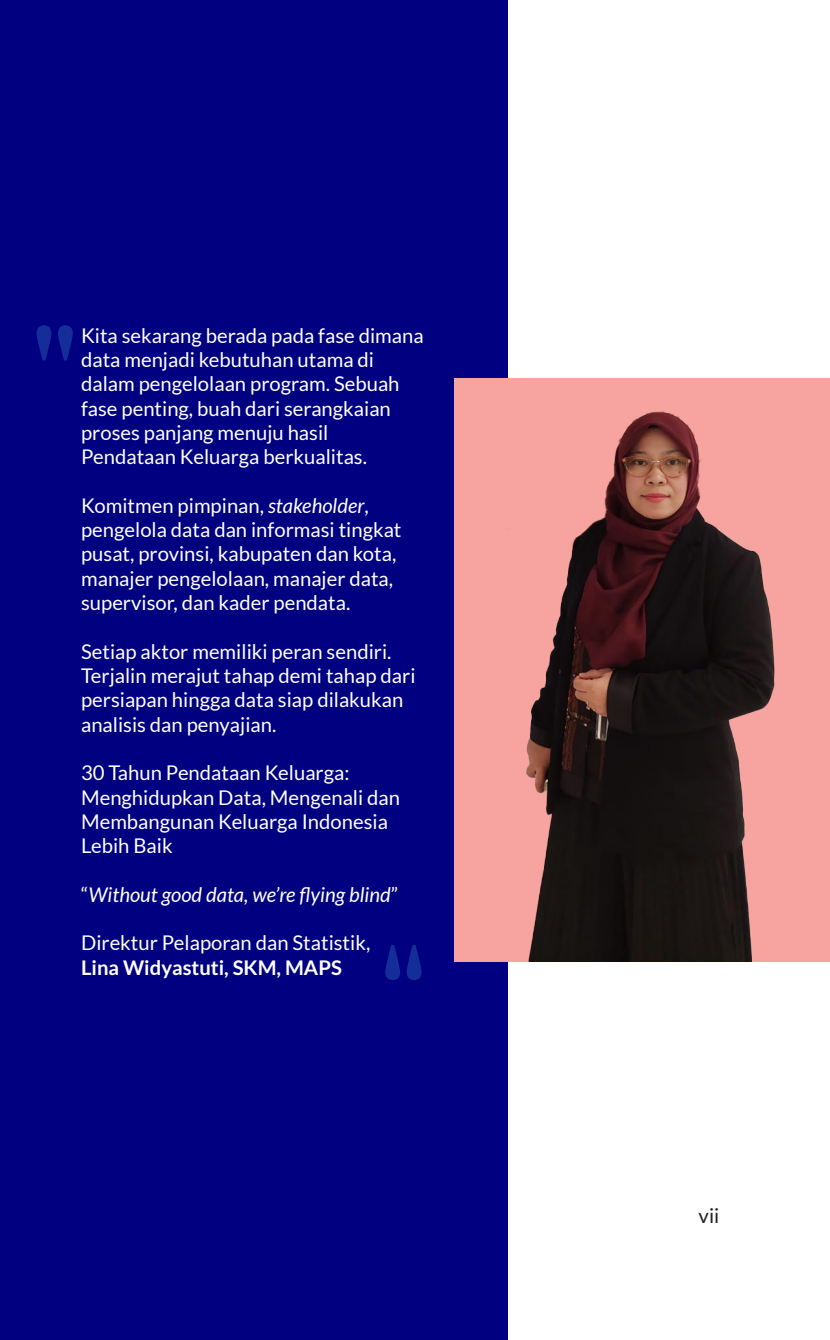
<style>
.page{position:relative;width:830px;height:1340px;background:#fff}
.page>*{position:absolute;margin:0;border:0;box-sizing:border-box;transform-origin:0 0}
.t1{font:108px "DM Serif Text";color:#63e8fc}
.t2{font:20.25px/24.3px "Lato";color:#fff}
.t3{font:italic 20.25px "Lato";color:#fff}
.t4{font:700 20.25px "Lato";color:#fff}
.t5{font:20.25px "Lato";color:#231f20}
.s1{font-style:italic}
.s2{font-style:normal}
</style>
<div class="page">
<div style="left:0;top:0;width:507px;height:1339px;background:#010080"></div>
<div style="left:454px;top:378px;width:375px;height:583px;background:#f7a4a0"></div>
<img style="left:508px;top:411px;width:267px;height:550px">
<h1 class="t1" style="left:32px;top:305px;width:47px">"</h1>
<p class="t2" style="left:81px;top:323px;width:344px">Kita sekarang berada pada fase dimana data menjadi kebutuhan utama di dalam pengelolaan program. Sebuah fase penting, buah dari serangkaian proses panjang menuju hasil Pendataan Keluarga berkualitas.</p>
<p class="t2" style="left:81px;top:493px;width:322px">Komitmen pimpinan, <span class="s1">stakeholder</span>, pengelola data dan informasi tingkat pusat, provinsi, kabupaten dan kota, manajer pengelolaan, manajer data, supervisor, dan kader pendata.</p>
<p class="t2" style="left:81px;top:639px;width:336px">Setiap aktor memiliki peran sendiri.<br>Terjalin merajut tahap demi tahap dari persiapan hingga data siap dilakukan analisis dan penyajian.</p>
<p class="t2" style="left:81px;top:760px;width:320px">30 Tahun Pendataan Keluarga:<br>Menghidupkan Data, Mengenali dan<br>Membangunan Keluarga Indonesia<br>Lebih Baik</p>
<p class="t3" style="left:81px;top:883px;width:318px"><span class="s2">“</span>Without good data, we’re flying blind<span class="s2">”</span></p>
<p class="t2" style="left:81px;top:930px;width:290px">Direktur Pelaporan dan Statistik,</p>
<p class="t4" style="left:81px;top:955px;width:262px">Lina Widyastuti, SKM, MAPS</p>
<h1 class="t1" style="left:425px;top:1000px;width:47px;rotate:-180deg">"</h1>
<p class="t5" style="left:698px;top:1203px;width:22px">vii</p>
</div>
